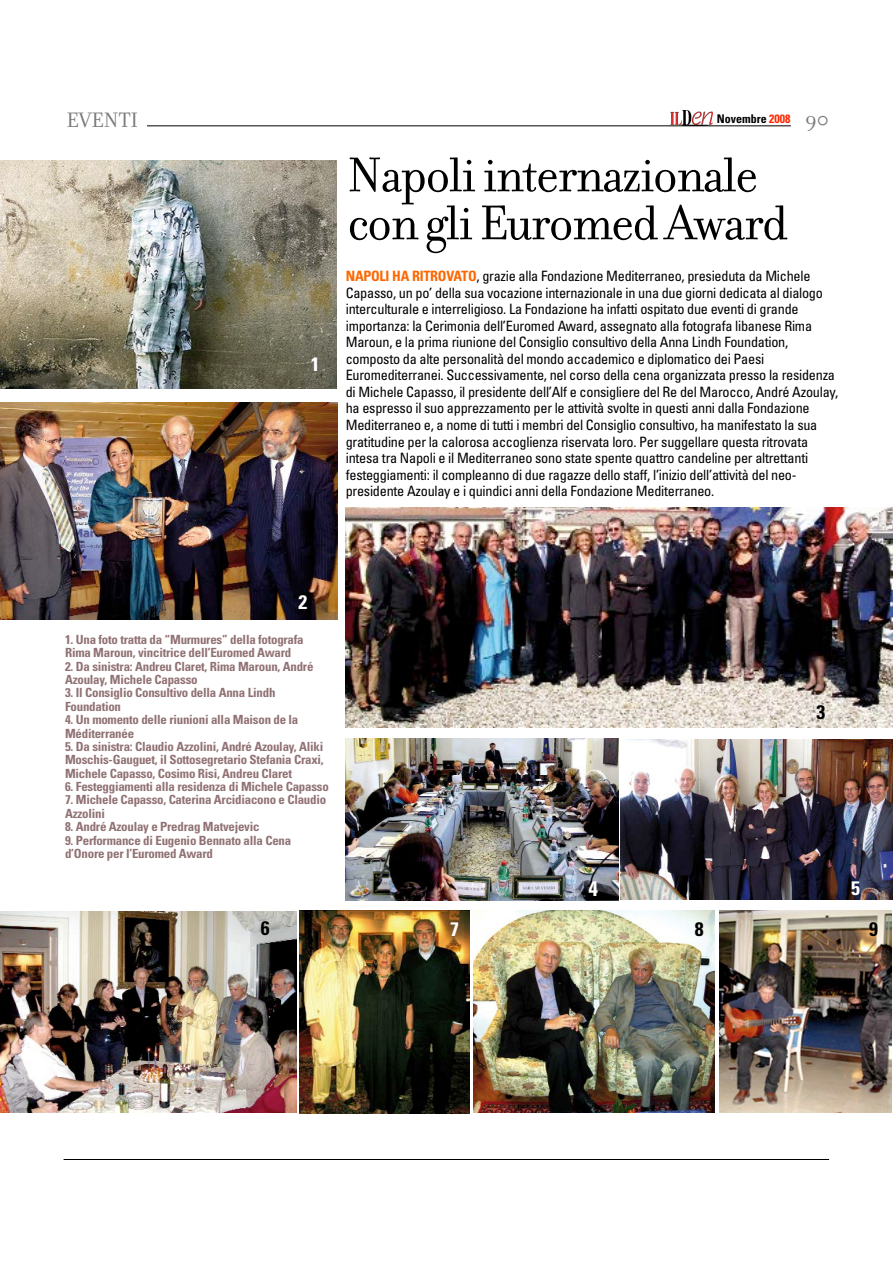
<style>
.page{position:relative;width:893px;height:1263px;background:#fff}
.page>*{position:absolute;margin:0;border:0;box-sizing:border-box;transform-origin:0 0}
.t1{font:52.5px/48px "Filosofia";letter-spacing:-.03em;color:#000}
.t2{font:22.5px "Filosofia";color:#797979}
.t3{font:700 condensed 21px "Univers";color:#fff}
.t4{font:700 condensed 19.5px "Univers";color:#fff}
.t5{font:700 condensed 19.5px "Univers";color:#000}
.t6{font:condensed 14.25px/16.5px "Univers";letter-spacing:-.02em;color:#000}
.t7{font:700 condensed 12.6px/13.4px "Univers";letter-spacing:-.02em;color:#917274}
.t8{font:700 condensed 12px "Univers";color:#000}
.s1{color:#ff2800}
.s2{font-family:"Filosofia";font-weight:400;font-stretch:normal;font-size:22.5px;color:#797979}
.s3{font-weight:700;color:#fe6700}
</style>
<div class="page">
<img style="left:346px;top:739px;width:272px;height:161px">
<img style="left:0;top:911px;width:297px;height:202px">
<svg style="left:63px;top:1159px;width:767px;height:1px"></svg>
<img style="left:671px;top:110px;width:41px;height:15px">
<svg style="left:147px;top:125px;width:644px;height:1px"></svg>
<img style="left:0;top:402px;width:337px;height:217px">
<img style="left:0;top:160px;width:337px;height:228px">
<img style="left:346px;top:508px;width:546px;height:219px">
<img style="left:621px;top:739px;width:271px;height:160px">
<img style="left:474px;top:910px;width:241px;height:203px">
<img style="left:719px;top:910px;width:173px;height:203px">
<img style="left:300px;top:910px;width:169px;height:204px">
<h2 class="t2" style="left:66px;top:111px;width:74px">EVENTI</h2>
<p class="t8" style="left:717px;top:114px;width:114px">Novembre <span class="s1">2008</span> <span class="s2">90</span></p>
<h1 class="t1" style="left:347px;top:155px;width:442px">Napoli internazionale con gli Euromed Award</h1>
<p class="t6" style="left:346px;top:269px;width:494px"><span class="s3">NAPOLI HA RITROVATO</span>, grazie alla Fondazione Mediterraneo, presieduta da Michele Capasso, un po’ della sua vocazione internazionale in una due giorni dedicata al dialogo interculturale e interreligioso. La Fondazione ha infatti ospitato due eventi di grande importanza: la Cerimonia dell’Euromed Award, assegnato alla fotografa libanese Rima Maroun, e la prima riunione del Consiglio consultivo della Anna Lindh Foundation, composto da alte personalità del mondo accademico e diplomatico dei Paesi Euromediterranei. Successivamente, nel corso della cena organizzata presso la residenza di Michele Capasso, il presidente dell’Alf e consigliere del Re del Marocco, André Azoulay, ha espresso il suo apprezzamento per le attività svolte in questi anni dalla Fondazione Mediterraneo e, a nome di tutti i membri del Consiglio consultivo, ha manifestato la sua gratitudine per la calorosa accoglienza riservata loro. Per suggellare questa ritrovata intesa tra Napoli e il Mediterraneo sono state spente quattro candeline per altrettanti festeggiamenti: il compleanno di due ragazze dello staff, l’inizio dell’attività del neo&shy;presidente Azoulay e i quindici anni della Fondazione Mediterraneo.</p>
<h3 class="t4" style="left:311px;top:357px;width:10px">1</h3>
<h3 class="t4" style="left:298px;top:595px;width:10px">2</h3>
<p class="t7" style="left:65px;top:634px;width:240px">1. Una foto tratta da “Murmures” della fotografa<br>Rima Maroun, vincitrice dell’Euromed Award</p>
<p class="t7" style="left:65px;top:661px;width:250px">2. Da sinistra: Andreu Claret, Rima Maroun, André<br>Azoulay, Michele Capasso</p>
<p class="t7" style="left:65px;top:687px;width:212px">3. Il Consiglio Consultivo della Anna Lindh<br>Foundation</p>
<p class="t7" style="left:65px;top:714px;width:235px">4. Un momento delle riunioni alla Maison de la<br>Méditerranée</p>
<p class="t7" style="left:65px;top:741px;width:260px;text-align:justify">5. Da sinistra: Claudio Azzolini, André Azoulay, Aliki Moschis-Gauguet, il Sottosegretario Stefania Craxi, Michele Capasso, Cosimo Risi, Andreu Claret</p>
<p class="t7" style="left:65px;top:781px;width:265px">6. Festeggiamenti alla residenza di Michele Capasso</p>
<p class="t7" style="left:65px;top:794px;width:263px">7. Michele Capasso, Caterina Arcidiacono e Claudio<br>Azzolini</p>
<p class="t7" style="left:65px;top:821px;width:196px">8. André Azoulay e Predrag Matvejevic</p>
<p class="t7" style="left:65px;top:835px;width:228px">9. Performance di Eugenio Bennato alla Cena d’Onore per l’Euromed Award</p>
<h3 class="t5" style="left:816px;top:705px;width:10px">3</h3>
<h3 class="t3" style="left:588px;top:881px;width:11px">4</h3>
<h3 class="t4" style="left:851px;top:881px;width:10px">5</h3>
<h3 class="t5" style="left:261px;top:921px;width:10px">6</h3>
<h3 class="t4" style="left:450px;top:922px;width:10px">7</h3>
<h3 class="t5" style="left:695px;top:922px;width:10px">8</h3>
<h3 class="t5" style="left:869px;top:922px;width:10px">9</h3>
</div>
